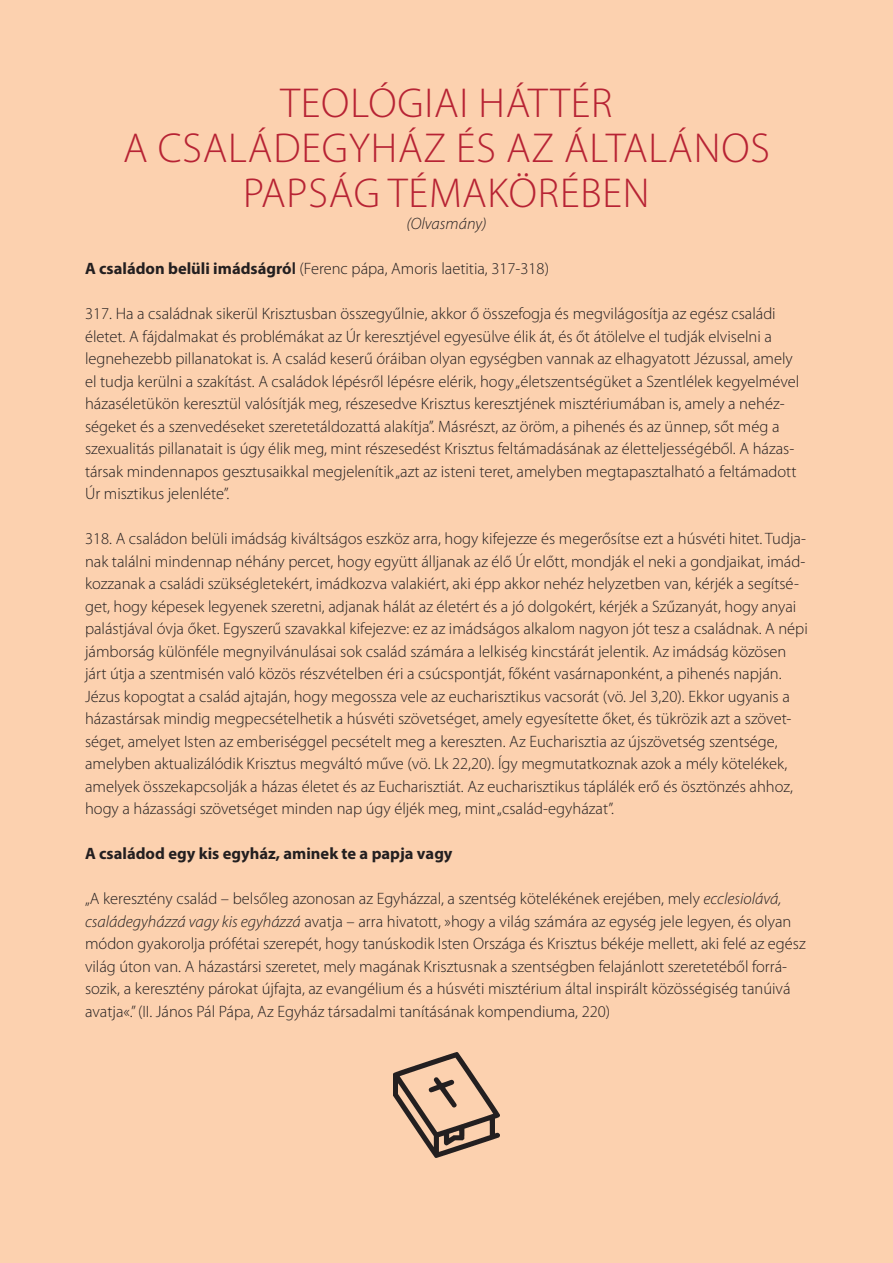
<style>
.page{position:relative;width:893px;height:1263px;background:#fcd1af}
.page>*{position:absolute;margin:0;border:0;box-sizing:border-box;transform-origin:0 0}
.főcim{font:300 42px/45px "Myriad Pro";letter-spacing:.02em;color:#b72334;text-align:center}
.t1{font:300 16.5px/22.5px "Myriad Pro";color:#231f20}
.t2{font:700 16.5px "Myriad Pro";color:#231f20}
.t3{font:italic 300 16.5px "Myriad Pro";color:#231f20}
.s1{font-weight:700}
.s2{font-weight:600}
.s3{font-style:italic}
</style>
<div class="page">
<img style="left:394px;top:1052px;width:105px;height:106px">
<p class="főcim" style="left:123px;top:80px;width:648px">TEOLÓGIAI HÁTTÉR<br>A CSALÁDEGYHÁZ ÉS AZ ÁLTALÁNOS<br>PAPSÁG TÉMAKÖRÉBEN</p>
<p class="t3" style="left:406px;top:214px;width:82px">(Olvasmány)</p>
<p class="t1" style="left:85px;top:257px;width:465px"><span class="s1">A családon belüli imádságró</span><span class="s2">l</span> (Ferenc pápa, Amoris laetitia, 317-318)</p>
<p class="t1" style="left:85px;top:302px;width:716px">317. Ha a családnak sikerül Krisztusban összegyűlnie, akkor ő összefogja és megvilágosítja az egész családi életet. A fájdalmakat és problémákat az Úr keresztjével egyesülve élik át, és őt átölelve el tudják elviselni a legnehezebb pillanatokat is. A család keserű óráiban olyan egységben vannak az elhagyatott Jézussal, amely el tudja kerülni a szakítást. A családok lépésről lépésre elérik, hogy „életszentségüket a Szentlélek kegyelmével házaséletükön keresztül valósítják meg, részesedve Krisztus keresztjének misztériumában is, amely a nehéz&shy;ségeket és a szenvedéseket szeretetáldozattá alakítja”. Másrészt, az öröm, a pihenés és az ünnep, sőt még a szexualitás pillanatait is úgy élik meg, mint részesedést Krisztus feltámadásának az életteljességéből. A házas&shy;társak mindennapos gesztusaikkal megjelenítik „azt az isteni teret, amelyben megtapasztalható a feltámadott Úr misztikus jelenléte”.</p>
<p class="t1" style="left:85px;top:527px;width:724px">318. A családon belüli imádság kiváltságos eszköz arra, hogy kifejezze és megerősítse ezt a húsvéti hitet. Tudja&shy;nak találni mindennap néhány percet, hogy együtt álljanak az élő Úr előtt, mondják el neki a gondjaikat, imád&shy;kozzanak a családi szükségletekért, imádkozva valakiért, aki épp akkor nehéz helyzetben van, kérjék a segítsé&shy;get, hogy képesek legyenek szeretni, adjanak hálát az életért és a jó dolgokért, kérjék a Szűzanyát, hogy anyai palástjával óvja őket. Egyszerű szavakkal kifejezve: ez az imádságos alkalom nagyon jót tesz a családnak. A népi jámborság különféle megnyilvánulásai sok család számára a lelkiség kincstárát jelentik. Az imádság közösen járt útja a szentmisén való közös részvételben éri a csúcspontját, főként vasárnaponként, a pihenés napján.<br>Jézus kopogtat a család ajtaján, hogy megossza vele az eucharisztikus vacsorát (vö. Jel 3,20). Ekkor ugyanis a házastársak mindig megpecsételhetik a húsvéti szövetséget, amely egyesítette őket, és tükrözik azt a szövet&shy;séget, amelyet Isten az emberiséggel pecsételt meg a kereszten. Az Eucharisztia az újszövetség szentsége, amelyben aktualizálódik Krisztus megváltó műve (vö. Lk 22,20). Így megmutatkoznak azok a mély kötelékek, amelyek összekapcsolják a házas életet és az Eucharisztiát. Az eucharisztikus táplálék erő és ösztönzés ahhoz, hogy a házassági szövetséget minden nap úgy éljék meg, mint „család-egyházat”.</p>
<p class="t2" style="left:85px;top:843px;width:369px">A családod egy kis egyház, aminek te a papja vagy</p>
<p class="t1" style="left:85px;top:887px;width:722px">„A keresztény család – belsőleg azonosan az Egyházzal, a szentség kötelékének erejében, mely <span class="s3">ecclesiolává, családegyházzá vagy kis egyházzá</span> avatja – arra hivatott, »hogy a világ számára az egység jele legyen, és olyan módon gyakorolja prófétai szerepét, hogy tanúskodik Isten Országa és Krisztus békéje mellett, aki felé az egész világ úton van. A házastársi szeretet, mely magának Krisztusnak a szentségben felajánlott szeretetéből forrá&shy;sozik, a keresztény párokat újfajta, az evangélium és a húsvéti misztérium által inspirált közösségiség tanúivá avatja«.” (II. János Pál Pápa, Az Egyház társadalmi tanításának kompendiuma, 220)</p>
</div>
